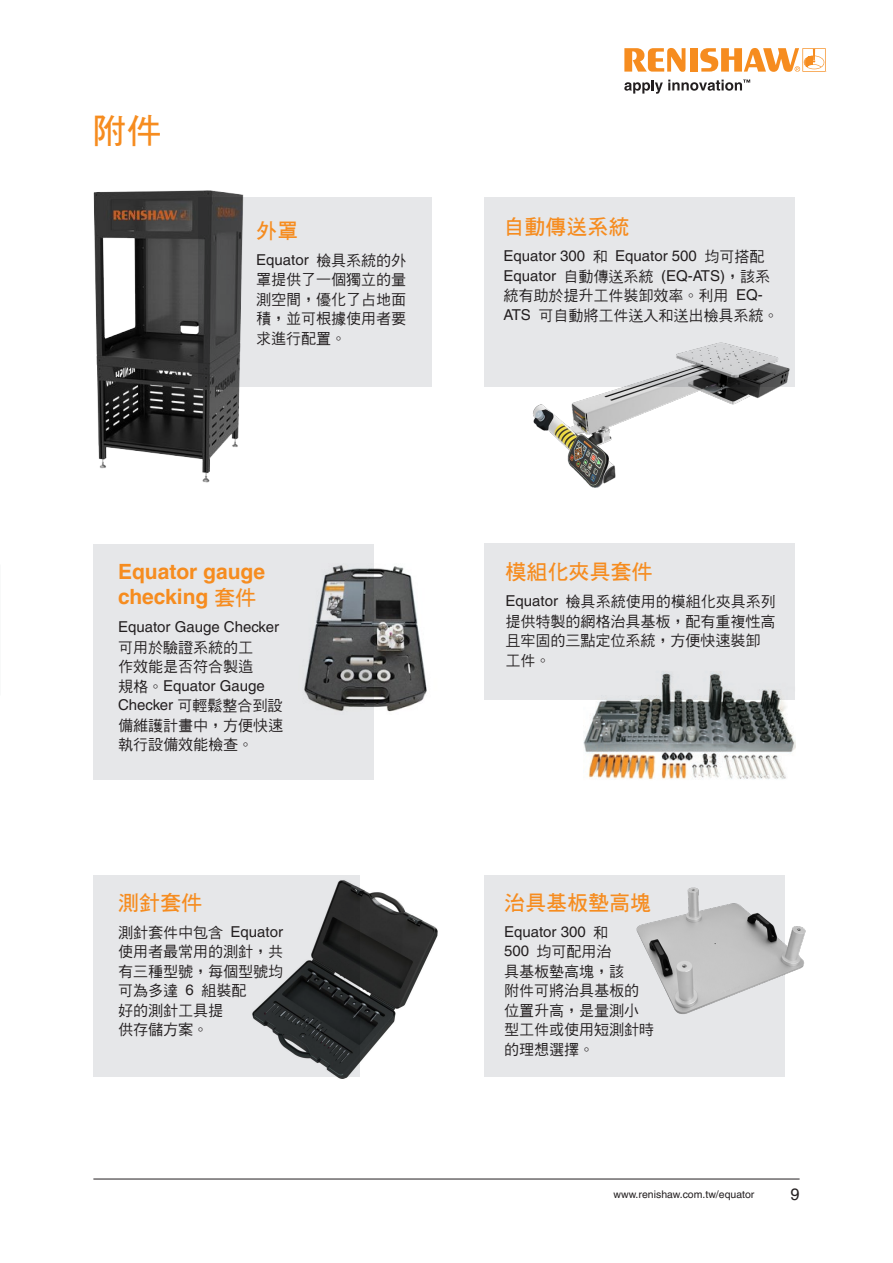
<style>
.page{position:relative;width:893px;height:1263px;background:#fff}
.page>*{position:absolute;margin:0;border:0;box-sizing:border-box;transform-origin:0 0}
.Inside_Headline_21pt_Bold{font:34.5px "DF Hei W7 WIN BF";color:#f68c1f}
.Subheading_14pt_Bold{font:21px "DF Hei W7 WIN BF";color:#f68c1f}
.Subheading_14pt_Bold-2{font:700 21px/25.5px "Helvetica LT Pro";color:#f68c1f}
.t1{font:16.5px "Helvetica LT Pro";color:#231f20}
.Body_Text_9pt{font:15px/19.5px "DF Hei Md HK BF";color:#231f20}
.t2{font:10.5px "Helvetica LT Pro";color:#231f20}
.s1{font-family:"Helvetica LT Pro"}
.s2{font-family:"DF Hei W7 WIN BF";font-weight:400}
</style>
<div class="page">
<hr style="left:93px;top:1179px;width:707px;height:1px;background:#231f20">
<div style="left:485px;top:197px;width:310px;height:190px;background:#e6e7e9"></div>
<div style="left:94px;top:544px;width:280px;height:235px;background:#e6e7e9"></div>
<div style="left:94px;top:875px;width:266px;height:202px;background:#e6e7e9"></div>
<div style="left:485px;top:875px;width:300px;height:202px;background:#e6e7e9"></div>
<div style="left:485px;top:544px;width:310px;height:156px;background:#e6e7e9"></div>
<div style="left:199px;top:197px;width:233px;height:190px;background:#e6e7e9"></div>
<img style="left:252px;top:877px;width:233px;height:202px">
<img style="left:533px;top:342px;width:257px;height:146px">
<img style="left:637px;top:887px;width:169px;height:127px">
<img style="left:584px;top:673px;width:212px;height:107px">
<img style="left:304px;top:565px;width:123px;height:147px">
<img style="left:93px;top:190px;width:151px;height:293px">
<svg style="left:624px;top:48px;width:61px;height:24px"></svg>
<div style="left:690px;top:48px;width:7px;height:24px;background:#f68c1f"></div>
<svg style="left:700px;top:48px;width:126px;height:24px"></svg>
<svg style="left:624px;top:80px;width:126px;height:14px"></svg>
<p class="Inside_Headline_21pt_Bold" style="left:92px;top:113px;width:70px">附件</p>
<p class="Subheading_14pt_Bold" style="left:256px;top:220px;width:43px">外罩</p>
<p class="Body_Text_9pt" style="left:256px;top:251px;width:152px;text-align:justify"><span class="s1">Equator</span> 檢具系統的外罩提供了一個獨立的量測空間，優化了占地面積，並可根據使用者要求進行配置。</p>
<p class="Subheading_14pt_Bold-2" style="left:118px;top:559px;width:149px">Equator gauge checking <span class="s2">套件</span></p>
<p class="Body_Text_9pt" style="left:118px;top:618px;width:167px"><span class="s1">Equator Gauge Checker</span>可用於驗證系統的工<br>作效能是否符合製造<br>規格。<span class="s1">Equator Gauge<br>Checker</span> 可輕鬆整合到設備維護計畫中，方便快速執行設備效能檢查。</p>
<p class="Subheading_14pt_Bold" style="left:118px;top:892px;width:86px">測針套件</p>
<p class="Body_Text_9pt" style="left:118px;top:923px;width:167px">測針套件中包含 <span class="s1">Equator</span>使用者最常用的測針，共有三種型號，每個型號均可為多達 <span class="s1">6</span> 組裝配<br>好的測針工具提<br>供存儲方案。</p>
<p class="Subheading_14pt_Bold" style="left:503px;top:217px;width:127px">自動傳送系統</p>
<p class="Body_Text_9pt" style="left:503px;top:247px;width:276px"><span class="s1">Equator 300</span> 和 <span class="s1">Equator 500</span> 均可搭配<br><span class="s1">Equator</span> 自動傳送系統 <span class="s1">(EQ-ATS)</span>，該系統有助於提升工件裝卸效率。利用 <span class="s1">EQ-<br>ATS</span> 可自動將工件送入和送出檢具系統。</p>
<p class="Subheading_14pt_Bold" style="left:506px;top:561px;width:148px">模組化夾具套件</p>
<p class="Body_Text_9pt" style="left:506px;top:592px;width:272px"><span class="s1">Equator</span> 檢具系統使用的模組化夾具系列提供特製的網格治具基板，配有重複性高且牢固的三點定位系統，方便快速裝卸工件。</p>
<p class="Subheading_14pt_Bold" style="left:504px;top:892px;width:148px">治具基板墊高塊</p>
<p class="Body_Text_9pt" style="left:504px;top:923px;width:151px"><span class="s1">Equator 300</span> 和<br><span class="s1">500</span> 均可配用治<br>具基板墊高塊，該<br>附件可將治具基板的位置升高，是量測小型工件或使用短測針時的理想選擇。</p>
<p class="t2" style="left:613px;top:1188px;width:142px">www.renishaw.com.tw/equator</p>
<p class="t1" style="left:790px;top:1185px;width:11px">9</p>
</div>
